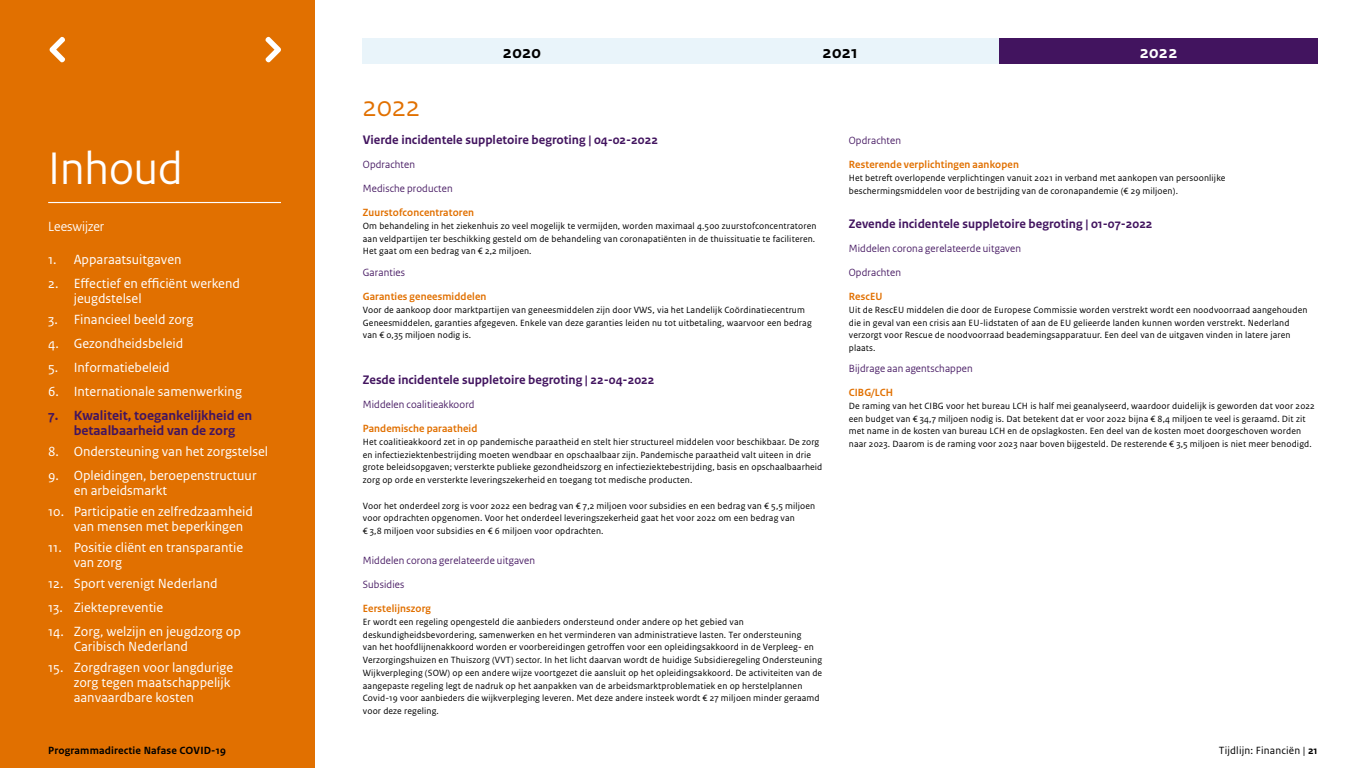
<style>
.page{position:relative;width:1366px;height:768px;background:#fff}
.page>*{position:absolute;margin:0;border:0;box-sizing:border-box;transform-origin:0 0}
.Kop_1{font:48px "Rijksoverheid Sans Heading";color:#fff}
.Jaar{font:30px "Rijksoverheid Sans Heading";color:#e17000}
.Maand_Zwart{font:700 18px "Rijksoverheid Sans Text";letter-spacing:.015em;color:#000}
.Maand_Wit{font:700 18px "Rijksoverheid Sans Text";color:#fff}
.Kop_2_genummerd-1a{font:14px/15px "Rijksoverheid Sans Text";color:#fff}
.Kop_2_genummerd-1{font:700 14px/15px "Rijksoverheid Sans Text";color:#42145f;text-align:center}
.Kop_2{font:14px "Rijksoverheid Sans Heading";color:#fff}
.Maand{font:700 13px "Rijksoverheid Sans Text";color:#42145f}
.Kop_3_Paars{font:11px "Rijksoverheid Sans Heading";letter-spacing:.015em;color:#42145f}
.Kop_3_Oranje{font:700 11px "Rijksoverheid Sans Heading";letter-spacing:.015em;color:#e17000}
.t1{font:700 11px "Rijksoverheid Sans Text";letter-spacing:.015em;color:#000}
.t2{font:11px "Rijksoverheid Sans Text";letter-spacing:.015em;color:#000}
.Plat{font:9.5px/12.8px "Rijksoverheid Sans Text";letter-spacing:.015em;color:#000}
.s1{font-weight:700}
</style>
<div class="page">
<div style="left:0;top:0;width:315px;height:768px;background:#e17000"></div>
<hr style="left:48px;top:202px;width:233px;height:1px;background:#fff">
<svg style="left:49px;top:36px;width:16px;height:27px"></svg>
<svg style="left:265px;top:36px;width:16px;height:27px"></svg>
<div style="left:363px;top:38px;width:318px;height:26px;background:#e9f4fa"></div>
<div style="left:681px;top:38px;width:318px;height:26px;background:#e9f4fa"></div>
<div style="left:999px;top:38px;width:319px;height:26px;background:#42145f"></div>
<h1 class="Kop_1" style="left:48px;top:141px;width:136px">Inhoud</h1>
<h2 class="Kop_2" style="left:48px;top:219px;width:57px">Leeswijzer</h2>
<h2 class="Kop_2_genummerd-1a" style="left:48px;top:252px;width:135px">1. Apparaatsuitgaven</h2>
<h2 class="Kop_2_genummerd-1a" style="left:74px;top:276px;width:168px;text-indent:-26px">2. Effectief en efficiënt werkend jeugdstelsel</h2>
<h2 class="Kop_2_genummerd-1a" style="left:48px;top:312px;width:147px">3. Financieel beeld zorg</h2>
<h2 class="Kop_2_genummerd-1a" style="left:48px;top:336px;width:137px">4. Gezondheidsbeleid</h2>
<h2 class="Kop_2_genummerd-1a" style="left:48px;top:360px;width:123px">5. Informatiebeleid</h2>
<h2 class="Kop_2_genummerd-1a" style="left:48px;top:384px;width:195px">6. Internationale samenwerking</h2>
<h2 class="Kop_2_genummerd-1" style="left:48px;top:408px;width:206px">7. Kwaliteit, toegankelijkheid en betaalbaarheid van de zorg</h2>
<h2 class="Kop_2_genummerd-1a" style="left:48px;top:444px;width:221px">8. Ondersteuning van het zorgstelsel</h2>
<h2 class="Kop_2_genummerd-1a" style="left:74px;top:468px;width:184px;text-indent:-26px">9. Opleidingen, beroepenstructuur en arbeidsmarkt</h2>
<h2 class="Kop_2_genummerd-1a" style="left:74px;top:504px;width:181px;text-indent:-26px">10. Participatie en zelfredzaamheid van mensen met beperkingen</h2>
<h2 class="Kop_2_genummerd-1a" style="left:74px;top:540px;width:171px;text-indent:-26px">11. Positie cliënt en transparantie van zorg</h2>
<h2 class="Kop_2_genummerd-1a" style="left:48px;top:576px;width:171px">12. Sport verenigt Nederland</h2>
<h2 class="Kop_2_genummerd-1a" style="left:48px;top:600px;width:117px">13. Ziektepreventie</h2>
<h2 class="Kop_2_genummerd-1a" style="left:74px;top:624px;width:169px;text-indent:-26px">14. Zorg, welzijn en jeugdzorg op<br>Caribisch Nederland</h2>
<h2 class="Kop_2_genummerd-1a" style="left:74px;top:660px;width:161px;text-indent:-26px">15. Zorgdragen voor langdurige zorg tegen maatschappelijk aanvaardbare kosten</h2>
<p class="Maand_Zwart" style="left:503px;top:42px;width:40px">2020</p>
<p class="Maand_Zwart" style="left:823px;top:42px;width:37px">2021</p>
<p class="Maand_Wit" style="left:1140px;top:42px;width:39px">2022</p>
<h1 class="Jaar" style="left:363px;top:89px;width:59px">2022</h1>
<h2 class="Maand" style="left:363px;top:132px;width:297px">Vierde incidentele suppletoire begroting | 04-02-2022</h2>
<h3 class="Kop_3_Paars" style="left:363px;top:158px;width:54px">Opdrachten</h3>
<h3 class="Kop_3_Paars" style="left:363px;top:182px;width:91px">Medische producten</h3>
<h3 class="Kop_3_Oranje" style="left:363px;top:206px;width:113px">Zuurstofconcentratoren</h3>
<p class="Plat" style="left:363px;top:219px;width:455px">Om behandeling in het ziekenhuis zo veel mogelijk te vermijden, worden maximaal 4.500 zuurstofconcentratoren aan veldpartijen ter beschikking gesteld om de behandeling van coronapatiënten in de thuissituatie te faciliteren.<br>Het gaat om een bedrag van € 2,2 miljoen.</p>
<h3 class="Kop_3_Paars" style="left:363px;top:266px;width:44px">Garanties</h3>
<h3 class="Kop_3_Oranje" style="left:363px;top:290px;width:125px">Garanties geneesmiddelen</h3>
<p class="Plat" style="left:363px;top:303px;width:450px">Voor de aankoop door marktpartijen van geneesmiddelen zijn door VWS, via het Landelijk Coördinatiecentrum<br>Geneesmiddelen, garanties afgegeven. Enkele van deze garanties leiden nu tot uitbetaling, waarvoor een bedrag van € 0,35 miljoen nodig is.</p>
<h2 class="Maand" style="left:363px;top:372px;width:293px">Zesde incidentele suppletoire begroting | 22-04-2022</h2>
<h3 class="Kop_3_Paars" style="left:363px;top:398px;width:113px">Middelen coalitieakkoord</h3>
<h3 class="Kop_3_Oranje" style="left:363px;top:422px;width:116px">Pandemische paraatheid</h3>
<p class="Plat" style="left:363px;top:435px;width:461px">Het coalitieakkoord zet in op pandemische paraatheid en stelt hier structureel middelen voor beschikbaar. De zorg en infectieziektenbestrijding moeten wendbaar en opschaalbaar zijn. Pandemische paraatheid valt uiteen in drie grote beleidsopgaven; versterkte publieke gezondheidszorg en infectieziektebestrijding, basis en opschaalbaarheid zorg op orde en versterkte leveringszekerheid en toegang tot medische producten.</p>
<p class="Plat" style="left:363px;top:499px;width:454px">Voor het onderdeel zorg is voor 2022 een bedrag van € 7,2 miljoen voor subsidies en een bedrag van € 5,5 miljoen voor opdrachten opgenomen. Voor het onderdeel leveringszekerheid gaat het voor 2022 om een bedrag van<br>€ 3,8 miljoen voor subsidies en € 6 miljoen voor opdrachten.</p>
<h3 class="Kop_3_Paars" style="left:363px;top:554px;width:174px">Middelen corona gerelateerde uitgaven</h3>
<h3 class="Kop_3_Paars" style="left:363px;top:578px;width:43px">Subsidies</h3>
<h3 class="Kop_3_Oranje" style="left:363px;top:602px;width:70px">Eerstelijnszorg</h3>
<p class="Plat" style="left:363px;top:615px;width:461px">Er wordt een regeling opengesteld die aanbieders ondersteund onder andere op het gebied van deskundigheidsbevordering, samenwerken en het verminderen van administratieve lasten. Ter ondersteuning<br>van het hoofdlijnenakkoord worden er voorbereidingen getroffen voor een opleidingsakkoord in de Verpleeg- en Verzorgingshuizen en Thuiszorg (VVT) sector. In het licht daarvan wordt de huidige Subsidieregeling Ondersteuning Wijkverpleging (SOW) op een andere wijze voortgezet die aansluit op het opleidingsakkoord. De activiteiten van de aangepaste regeling legt de nadruk op het aanpakken van de arbeidsmarktproblematiek en op herstelplannen</p>
<p class="Plat" style="left:363px;top:692px;width:458px">Covid-19 voor aanbieders die wijkverpleging leveren. Met deze andere insteek wordt € 27 miljoen minder geraamd voor deze regeling.</p>
<h3 class="Kop_3_Paars" style="left:849px;top:134px;width:54px">Opdrachten</h3>
<h3 class="Kop_3_Oranje" style="left:849px;top:158px;width:172px">Resterende verplichtingen aankopen</h3>
<p class="Plat" style="left:849px;top:171px;width:378px">Het betreft overlopende verplichtingen vanuit 2021 in verband met aankopen van persoonlijke beschermingsmiddelen voor de bestrijding van de coronapandemie (€ 29 miljoen).</p>
<h2 class="Maand" style="left:849px;top:216px;width:305px">Zevende incidentele suppletoire begroting | 01-07-2022</h2>
<h3 class="Kop_3_Paars" style="left:849px;top:242px;width:174px">Middelen corona gerelateerde uitgaven</h3>
<h3 class="Kop_3_Paars" style="left:849px;top:266px;width:54px">Opdrachten</h3>
<h3 class="Kop_3_Oranje" style="left:849px;top:290px;width:35px">RescEU</h3>
<p class="Plat" style="left:849px;top:303px;width:460px">Uit de RescEU middelen die door de Europese Commissie worden verstrekt wordt een noodvoorraad aangehouden die in geval van een crisis aan EU-lidstaten of aan de EU gelieerde landen kunnen worden verstrekt. Nederland verzorgt voor Rescue de noodvoorraad beademingsapparatuur. Een deel van de uitgaven vinden in latere jaren plaats.</p>
<h3 class="Kop_3_Paars" style="left:849px;top:362px;width:125px">Bijdrage aan agentschappen</h3>
<h3 class="Kop_3_Oranje" style="left:849px;top:386px;width:46px">CIBG/LCH</h3>
<p class="Plat" style="left:849px;top:399px;width:468px">De raming van het CIBG voor het bureau LCH is half mei geanalyseerd, waardoor duidelijk is geworden dat voor 2022 een budget van € 34,7 miljoen nodig is. Dat betekent dat er voor 2022 bijna € 8,4 miljoen te veel is geraamd. Dit zit met name in de kosten van bureau LCH en de opslagkosten. Een deel van de kosten moet doorgeschoven worden naar 2023. Daarom is de raming voor 2023 naar boven bijgesteld. De resterende € 3,5 miljoen is niet meer benodigd.</p>
<p class="t1" style="left:48px;top:744px;width:179px">Programmadirectie Nafase COVID-19</p>
<p class="t2" style="left:1219px;top:744px;width:101px">Tijdlijn: Financiën | <span class="s1">21</span></p>
</div>
